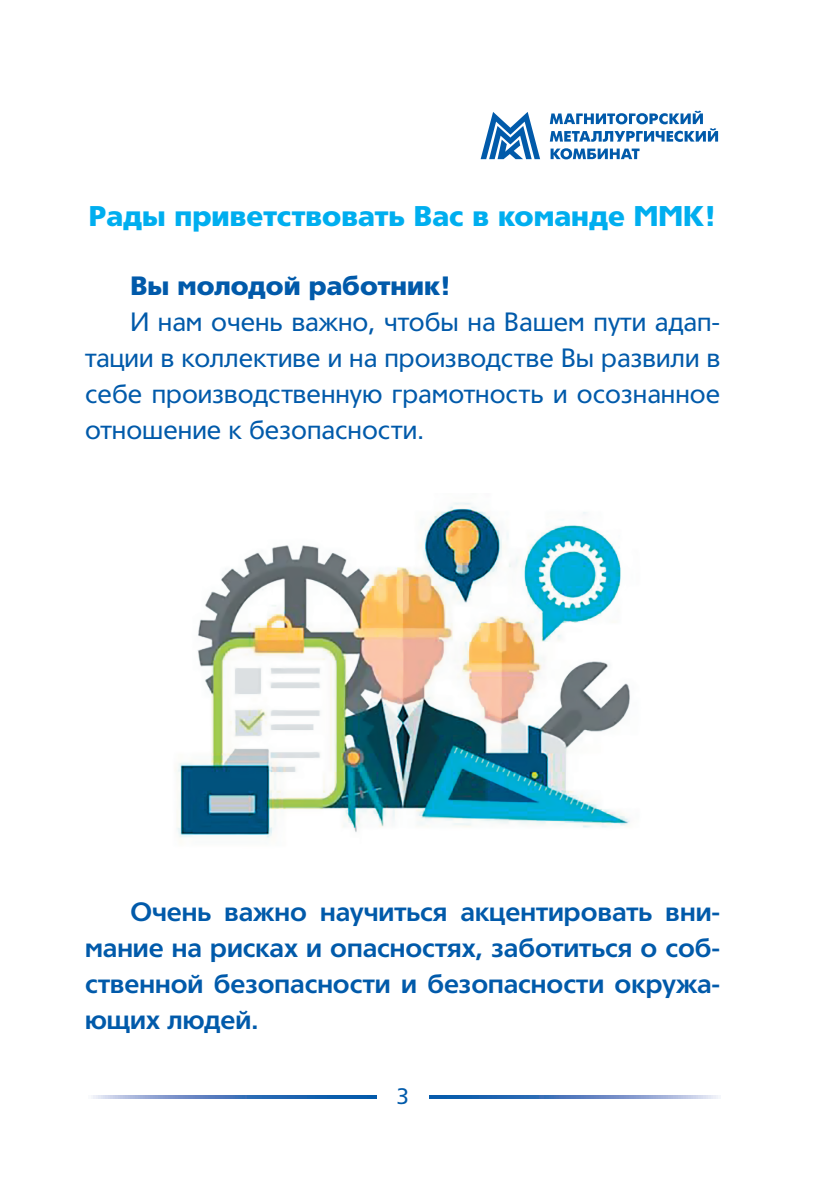
<style>
.page{position:relative;width:828px;height:1202px;background:#fff}
.page>*{position:absolute;margin:0;border:0;box-sizing:border-box;transform-origin:0 0}
.t1{font:28px "Tornado Black C";color:#00aeef}
.t2{font:26px/36px "Tornado C";color:#015aaa;text-align:justify}
.t3{font:700 26px/36px "Tornado C";color:#015aaa;text-align:justify}
.t4{font:26px "Tornado Black C";color:#015aaa}
.t5{font:22px "Tornado C";color:#015aaa}
</style>
<div class="page">
<svg style="left:480px;top:112px;width:60px;height:47px"></svg>
<svg style="left:550px;top:111px;width:168px;height:31px"></svg>
<svg style="left:550px;top:148px;width:89px;height:11px"></svg>
<svg style="left:91px;top:1096px;width:627px;height:2px"></svg>
<div style="left:377px;top:1084px;width:51px;height:26px;background:#fff"></div>
<img style="left:175px;top:502px;width:455px;height:336px">
<p class="t1" style="left:89px;top:200px;width:629px">Рады приветствовать Вас в команде ММК!</p>
<p class="t4" style="left:130px;top:270px;width:322px">Вы молодой работник!</p>
<p class="t2" style="left:85px;top:304px;width:636px;text-indent:45px">И нам очень важно, чтобы на Вашем пути адап&shy;тации в коллективе и на производстве Вы развили в себе производственную грамотность и осознанное отношение к безопасности.</p>
<p class="t3" style="left:85px;top:894px;width:636px;text-indent:45px">Очень важно научиться акцентировать вни&shy;мание на рисках и опасностях, заботиться о соб&shy;ственной безопасности и безопасности окружа&shy;ющих людей.</p>
<p class="t5" style="left:397px;top:1085px;width:13px">3</p>
</div>
